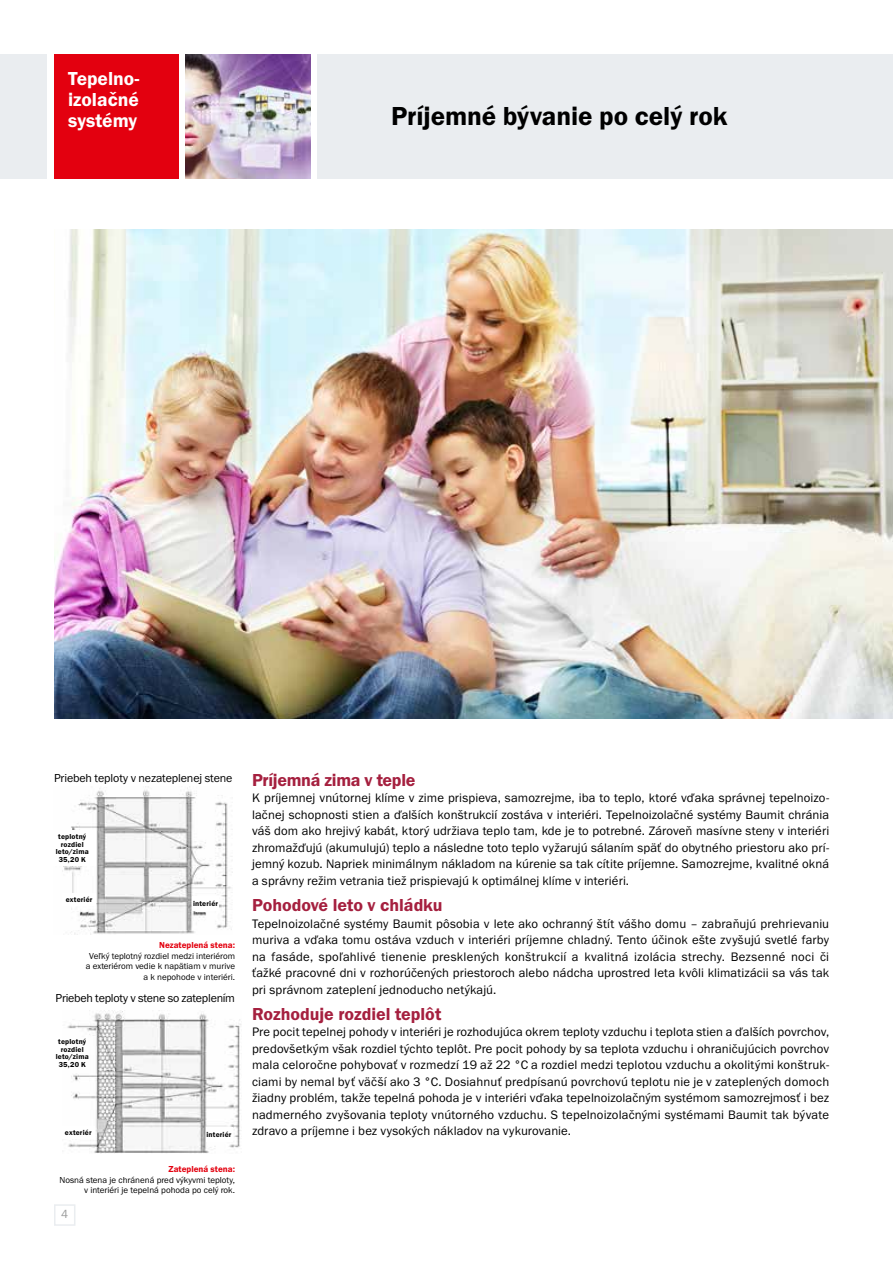
<style>
.page{position:relative;width:893px;height:1263px;background:#fff}
.page>*{position:absolute;margin:0;border:0;box-sizing:border-box;transform-origin:0 0}
.t1{font:27px "Franklin Got Itc TOT Dem";letter-spacing:-.005em;color:#000}
.t2{font:19.5px/21px "Franklin Got Itc TOT Dem";color:#fff;text-align:justify}
.t3{font:18px "Franklin Got Itc TOT Dem";letter-spacing:-.005em;color:#a5203f}
.t4{font:12.75px/16.5px "Franklin Got Itc TOT Boo";letter-spacing:.005em;color:#000;text-align:justify}
.t5{font:12px "Franklin Got Itc TOT Boo";letter-spacing:-.015em;color:#000}
.t6{font:12px "Franklin Got Itc TOT Boo";color:#9c9d9d}
.t7{font:9px/10.5px "Franklin Got Itc TOT Boo";color:#000;text-align:right}
.t8{font:9px "Franklin Got Itc TOT Dem";color:#e3000f}
.t9{font:7.5px/7.5px "Franklin Got Itc TOT Dem";letter-spacing:.02em;color:#000;text-align:center}
</style>
<div class="page">
<div style="left:54px;top:54px;width:125px;height:125px;background:#e3000f"></div>
<div style="left:0;top:54px;width:47px;height:125px;background:#eaedf0"></div>
<div style="left:54px;top:1204px;width:21px;height:22px;border:2px solid #eaedf0"></div>
<img style="left:186px;top:54px;width:124px;height:125px">
<div style="left:318px;top:54px;width:575px;height:125px;background:#eaedf0"></div>
<img style="left:54px;top:230px;width:839px;height:489px">
<img style="left:67px;top:1011px;width:174px;height:143px">
<img style="left:62px;top:786px;width:171px;height:148px">
<div style="left:49px;top:830px;width:47px;height:36px;background:#fff"></div>
<div style="left:192px;top:896px;width:27px;height:15px;background:#fff"></div>
<div style="left:206px;top:1128px;width:26px;height:14px;background:#fff"></div>
<div style="left:63px;top:893px;width:33px;height:13px;background:#fff"></div>
<div style="left:62px;top:1126px;width:33px;height:13px;background:#fff"></div>
<h2 class="t2" style="left:68px;top:68px;width:73px">Tepelno&shy;izolačné systémy</h2>
<h1 class="t1" style="left:391px;top:101px;width:338px">Príjemné bývanie po celý rok</h1>
<p class="t5" style="left:54px;top:771px;width:180px">Priebeh teploty v nezateplenej stene</p>
<p class="t9" style="left:56px;top:833px;width:34px">teplotný rozdiel leto/zima<br>35,20 K</p>
<p class="t9" style="left:66px;top:896px;width:28px">exteriér</p>
<p class="t9" style="left:193px;top:900px;width:27px">interiér</p>
<p class="t8" style="left:159px;top:940px;width:77px">Nezateplená stena:</p>
<p class="t7" style="left:86px;top:951px;width:151px">Veľký teplotný rozdiel medzi interiérom a exteriérom vedie k napätiam v murive a k nepohode v interiéri.</p>
<p class="t5" style="left:56px;top:991px;width:181px">Priebeh teploty v stene so zateplením</p>
<p class="t9" style="left:56px;top:1038px;width:34px">teplotný rozdiel leto/zima<br>35,20 K</p>
<p class="t9" style="left:65px;top:1129px;width:28px">exteriér</p>
<p class="t9" style="left:206px;top:1131px;width:27px">interiér</p>
<p class="t8" style="left:169px;top:1164px;width:68px">Zateplená stena:</p>
<p class="t7" style="left:60px;top:1174px;width:177px">Nosná stena je chránená pred výkyvmi teploty, v interiéri je tepelná pohoda po celý rok.</p>
<p class="t6" style="left:61px;top:1207px;width:9px">4</p>
<h3 class="t3" style="left:252px;top:770px;width:165px">Príjemná zima v teple</h3>
<p class="t4" style="left:252px;top:790px;width:579px">K príjemnej vnútornej klíme v zime prispieva, samozrejme, iba to teplo, ktoré vďaka správnej tepelnoizo‑ lačnej schopnosti stien a ďalších konštrukcií zostáva v interiéri. Tepelnoizolačné systémy Baumit chránia váš dom ako hrejivý kabát, ktorý udržiava teplo tam, kde je to potrebné. Zároveň masívne steny v interiéri zhromažďujú (akumulujú) teplo a následne toto teplo vyžarujú sálaním späť do obytného priestoru ako prí‑ jemný kozub. Napriek minimálnym nákladom na kúrenie sa tak cítite príjemne. Samozrejme, kvalitné okná a správny režim vetrania tiež prispievajú k optimálnej klíme v interiéri.</p>
<h3 class="t3" style="left:252px;top:895px;width:192px">Pohodové leto v chládku</h3>
<p class="t4" style="left:252px;top:915px;width:579px">Tepelnoizolačné systémy Baumit pôsobia v lete ako ochranný štít vášho domu – zabraňujú prehrievaniu muriva a vďaka tomu ostáva vzduch v interiéri príjemne chladný. Tento účinok ešte zvyšujú svetlé farby na fasáde, spoľahlivé tienenie presklených konštrukcií a kvalitná izolácia strechy. Bezsenné noci či ťažké pracovné dni v rozhorúčených priestoroch alebo nádcha uprostred leta kvôli klimatizácii sa vás tak pri správnom zateplení jednoducho netýkajú.</p>
<h3 class="t3" style="left:252px;top:1004px;width:191px">Rozhoduje rozdiel teplôt</h3>
<p class="t4" style="left:252px;top:1024px;width:579px">Pre pocit tepelnej pohody v interiéri je rozhodujúca okrem teploty vzduchu i teplota stien a ďalších povrchov, predovšetkým však rozdiel týchto teplôt. Pre pocit pohody by sa teplota vzduchu i ohraničujúcich povrchov mala celoročne pohybovať v rozmedzí 19 až 22 °C a rozdiel medzi teplotou vzduchu a okolitými konštruk‑ ciami by nemal byť väčší ako 3 °C. Dosiahnuť predpísanú povrchovú teplotu nie je v zateplených domoch žiadny problém, takže tepelná pohoda je v interiéri vďaka tepelnoizolačným systémom samozrejmosť i bez nadmerného zvyšovania teploty vnútorného vzduchu. S tepelnoizolačnými systémami Baumit tak bývate zdravo a príjemne i bez vysokých nákladov na vykurovanie.</p>
</div>
